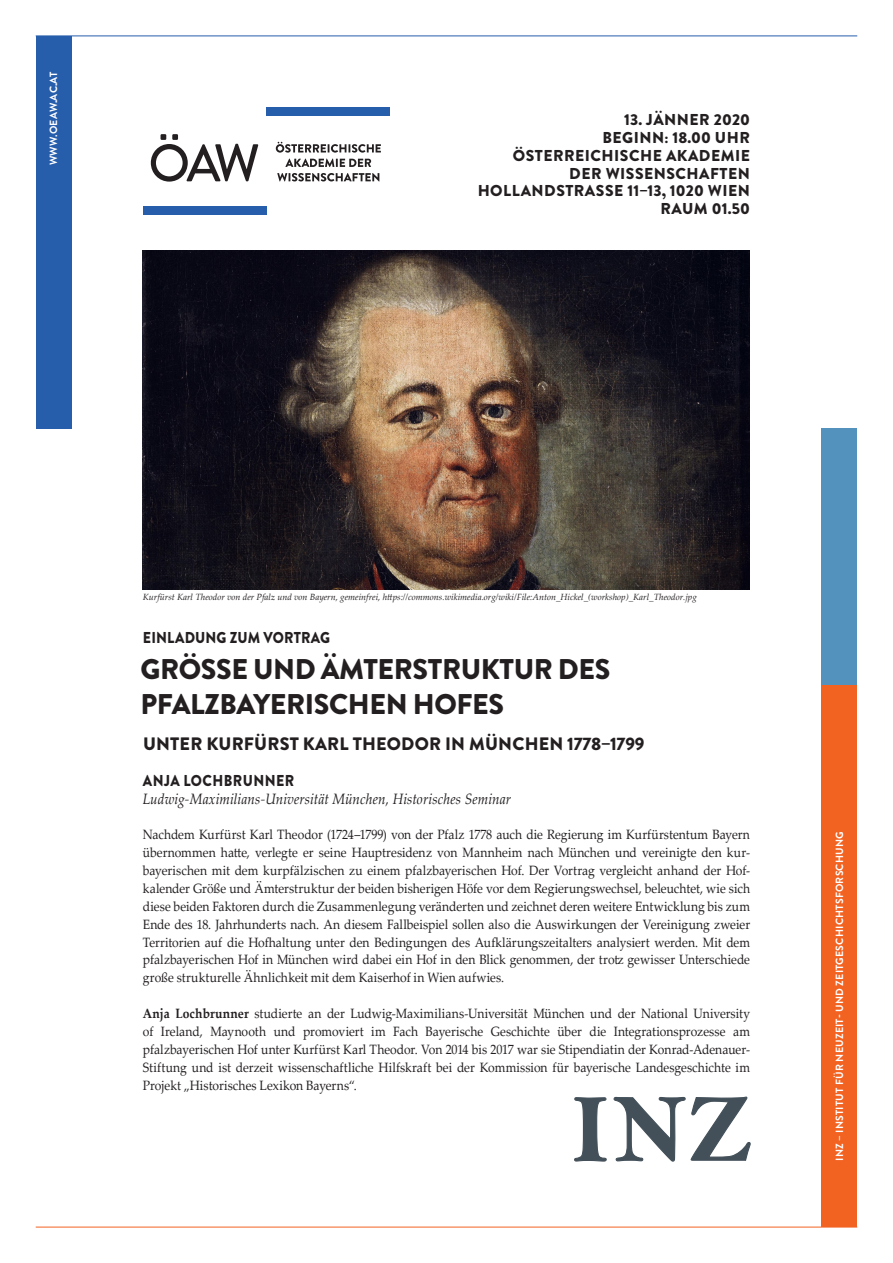
<style>
.page{position:relative;width:893px;height:1263px;background:#fff}
.page>*{position:absolute;margin:0;border:0;box-sizing:border-box;transform-origin:0 0}
.t1{font:900 28.5px/35.7px "Brandon Grotesque";letter-spacing:-.015em;color:#231f20}
.t2{font:900 18px "Brandon Grotesque";letter-spacing:.01em;color:#231f20}
.t3{font:900 15.75px/17.9px "Brandon Grotesque";letter-spacing:.03em;color:#231f20;text-align:right}
.t4{font:900 15.75px "Brandon Grotesque";letter-spacing:.01em;color:#231f20;scale:.9 1}
.t5{font:900 15.75px "Brandon Grotesque";letter-spacing:.03em;color:#231f20;scale:.9 1}
.t6{font:italic 15px "Palatino Linotype";letter-spacing:.005em;color:#231f20;scale:.9 1}
.t7{font:13.5px/17.9px "Palatino Linotype";letter-spacing:.005em;color:#231f20;text-align:justify;scale:.9 1}
.t8{font:700 10.5px "Brandon Grotesque";letter-spacing:.02em;color:#fff}
.t9{font:italic 9px "Palatino Linotype";color:#231f20}
.s1{font-weight:700}
</style>
<div class="page">
<img style="left:143px;top:250px;width:606px;height:339px">
<div style="left:36px;top:36px;width:35px;height:393px;background:#275eac"></div>
<div style="left:821px;top:685px;width:36px;height:542px;background:#f26221"></div>
<div style="left:821px;top:429px;width:36px;height:256px;background:#5292bd"></div>
<hr style="left:36px;top:36px;width:821px;height:1px;background:#275eac">
<hr style="left:36px;top:1227px;width:821px;height:1px;background:#f26221">
<div style="left:143px;top:206px;width:124px;height:8px;background:#275eac"></div>
<div style="left:267px;top:107px;width:123px;height:8px;background:#275eac"></div>
<svg style="left:151px;top:134px;width:107px;height:48px"></svg>
<svg style="left:276px;top:142px;width:105px;height:11px"></svg>
<svg style="left:285px;top:159px;width:86px;height:8px"></svg>
<svg style="left:277px;top:173px;width:102px;height:8px"></svg>
<svg style="left:574px;top:1097px;width:33px;height:64px"></svg>
<svg style="left:613px;top:1096px;width:138px;height:66px"></svg>
<p class="t8" style="left:46px;top:165px;width:95px;rotate:-90deg">WWW.OEAW.AC.AT</p>
<p class="t3" style="left:478px;top:111px;width:274px">13. JÄNNER 2020<br>BEGINN: 18.00 UHR<br>ÖSTERREICHISCHE AKADEMIE<br>DER WISSENSCHAFTEN<br>HOLLANDSTRASSE 11–13, 1020 WIEN<br>RAUM 01.50</p>
<p class="t9" style="left:143px;top:590px;width:556px">Kurfürst Karl Theodor von der Pfalz und von Bayern, gemeinfrei, https://commons.wikimedia.org/wiki/File:Anton_Hickel_(workshop)_Karl_Theodor.jpg</p>
<p class="t4" style="left:143px;top:626px;width:210px">EINLADUNG ZUM VORTRAG</p>
<h1 class="t1" style="left:141px;top:651px;width:471px">GRÖSSE UND ÄMTERSTRUKTUR DES<br>PFALZBAYERISCHEN HOFES</h1>
<h2 class="t2" style="left:143px;top:731px;width:503px">UNTER KURFÜRST KARL THEODOR IN MÜNCHEN 1778–1799</h2>
<p class="t5" style="left:143px;top:769px;width:170px">ANJA LOCHBRUNNER</p>
<p class="t6" style="left:143px;top:788px;width:411px">Ludwig-Maximilians-Universität München, Historisches Seminar</p>
<p class="t7" style="left:143px;top:825px;width:676px">Nachdem Kurfürst Karl Theodor (1724–1799) von der Pfalz 1778 auch die Regierung im Kurfürstentum Bayern übernommen hatte, verlegte er seine Hauptresidenz von Mannheim nach München und vereinigte den kur&shy;bayerischen mit dem kurpfälzischen zu einem pfalzbayerischen Hof. Der Vortrag vergleicht anhand der Hof&shy;kalender Größe und Ämterstruktur der beiden bisherigen Höfe vor dem Regierungswechsel, beleuchtet, wie sich diese beiden Faktoren durch die Zusammenlegung veränderten und zeichnet deren weitere Entwicklung bis zum Ende des 18. Jahrhunderts nach. An diesem Fallbeispiel sollen also die Auswirkungen der Vereinigung zweier Territorien auf die Hofhaltung unter den Bedingungen des Aufklärungszeitalters analysiert werden. Mit dem pfalzbayerischen Hof in München wird dabei ein Hof in den Blick genommen, der trotz gewisser Unterschiede große strukturelle Ähnlichkeit mit dem Kaiserhof in Wien aufwies.</p>
<p class="t7" style="left:143px;top:1004px;width:676px"><span class="s1">Anja Lochbrunner</span> studierte an der Ludwig-Maximilians-Universität München und der National University of Ireland, Maynooth und promoviert im Fach Bayerische Geschichte über die Integrationsprozesse am pfalzbayerischen Hof unter Kurfürst Karl Theodor. Von 2014 bis 2017 war sie Stipendiatin der Konrad-Adenauer-Stiftung und ist derzeit wissenschaftliche Hilfskraft bei der Kommission für bayerische Landesgeschichte im Projekt „Historisches Lexikon Bayerns“.</p>
<p class="t8" style="left:832px;top:1161px;width:331px;rotate:-90deg">INZ – INSTITUT FÜR NEUZEIT- UND ZEITGESCHICHTSFORSCHUNG</p>
</div>
